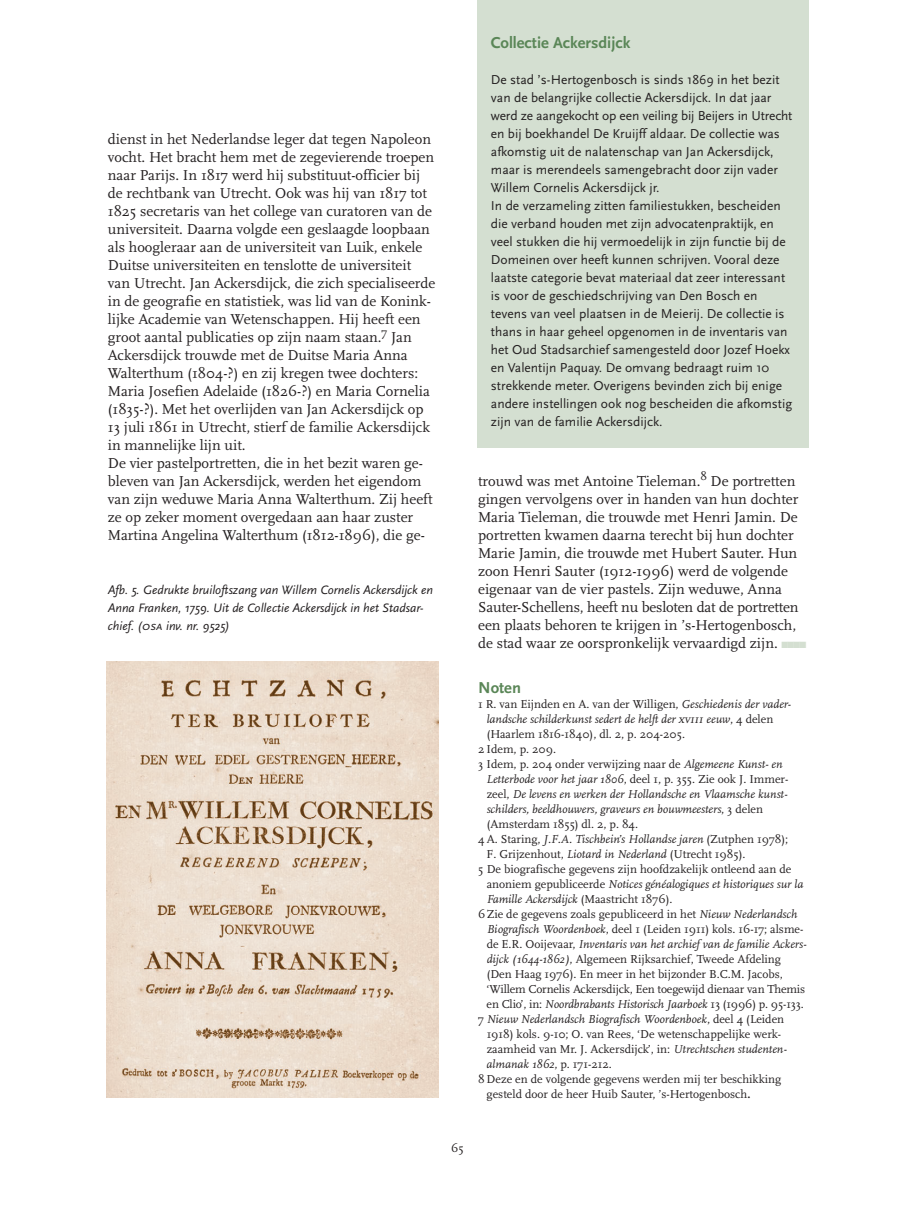
<style>
.page{position:relative;width:915px;height:1212px;background:#fff}
.page>*{position:absolute;margin:0;border:0;box-sizing:border-box;transform-origin:0 0}
.t1{font:700 16.5px "Scala Sans";color:#5a8657}
.t2{font:15px/18px "Scala";color:#231f20}
.t3{font:13.5px/18px "Scala Sans";color:#231f20}
.t4{font:italic 12.75px/18px "Scala Sans";color:#231f20}
.t5{font:12px "Scala";color:#231f20}
.t6{font:italic 12px "Scala";color:#231f20}
.s1{font-family:"Scala Sans Caps"}
.s2{color:#d4dfd1}
.s3{font-style:italic}
.s4{font-family:"Scala Caps"}
.s5{font-style:normal}
.s6{font-size:15px}
</style>
<div class="page">
<div style="left:476px;top:0;width:332px;height:447px;background:#d4dfd1"></div>
<img style="left:106px;top:661px;width:332px;height:436px">
<p class="t2" style="left:108px;top:131px;width:329px">dienst in het Nederlandse leger dat tegen Napoleon vocht. Het bracht hem met de zegevierende troepen naar Parijs. In 1817 werd hij substituut-officier bij de rechtbank van Utrecht. Ook was hij van 1817 tot 1825 secretaris van het college van curatoren van de universiteit. Daarna volgde een geslaagde loopbaan als hoogleraar aan de universiteit van Luik, enkele Duitse universiteiten en tenslotte de universiteit van Utrecht. Jan Ackersdijck, die zich specialiseerde in de geografie en statistiek, was lid van de Konink&shy;lijke Academie van Wetenschappen. Hij heeft een groot aantal publicaties op zijn naam staan.<sup>7</sup> Jan Ackersdijck trouwde met de Duitse Maria Anna Walterthum (1804-?) en zij kregen twee dochters:<br>Maria Josefien Adelaide (1826-?) en Maria Cornelia (1835-?). Met het overlijden van Jan Ackersdijck op 13 juli 1861 in Utrecht, stierf de familie Ackersdijck in mannelijke lijn uit.<br>De vier pastelportretten, die in het bezit waren ge&shy;bleven van Jan Ackersdijck, werden het eigendom van zijn weduwe Maria Anna Walterthum. Zij heeft ze op zeker moment overgedaan aan haar zuster Martina Angelina Walterthum (1812-1896), die ge-</p>
<p class="t4" style="left:108px;top:582px;width:326px">Afb. 5. Gedrukte bruiloftszang van Willem Cornelis Ackersdijck en<br>Anna Franken, 1759. Uit de Collectie Ackersdijck in het Stadsar&shy;chief. (<span class="s1">osa</span> inv. nr. 9525)</p>
<p class="t1" style="left:490px;top:36px;width:141px">Collectie Ackersdijck</p>
<p class="t3" style="left:490px;top:71px;width:303px">De stad ’s-Hertogenbosch is sinds 1869 in het bezit van de belangrijke collectie Ackersdijck. In dat jaar werd ze aangekocht op een veiling bij Beijers in Utrecht en bij boekhandel De Kruijff aldaar. De collectie was afkomstig uit de nalatenschap van Jan Ackersdijck, maar is merendeels samengebracht door zijn vader Willem Cornelis Ackersdijck jr.<br>In de verzameling zitten familiestukken, bescheiden die verband houden met zijn advocatenpraktijk, en veel stukken die hij vermoedelijk in zijn functie bij de Domeinen over heeft kunnen schrijven. Vooral deze laatste categorie bevat materiaal dat zeer interessant is voor de geschiedschrijving van Den Bosch en tevens van veel plaatsen in de Meierij. De collectie is thans in haar geheel opgenomen in de inventaris van het Oud Stadsarchief samengesteld door Jozef Hoekx en Valentijn Paquay. De omvang bedraagt ruim 10 strekkende meter. Overigens bevinden zich bij enige andere instellingen ook nog bescheiden die afkomstig zijn van de familie Ackersdijck.</p>
<p class="t2" style="left:478px;top:473px;width:330px">trouwd was met Antoine Tieleman.<sup>8</sup> De portretten gingen vervolgens over in handen van hun dochter Maria Tieleman, die trouwde met Henri Jamin. De portretten kwamen daarna terecht bij hun dochter Marie Jamin, die trouwde met Hubert Sauter. Hun zoon Henri Sauter (1912-1996) werd de volgende eigenaar van de vier pastels. Zijn weduwe, Anna Sauter-Schellens, heeft nu besloten dat de portretten een plaats behoren te krijgen in ’s-Hertogenbosch, de stad waar ze oorspronkelijk vervaardigd zijn. <span class="s2">■■■■</span></p>
<p class="t1" style="left:478px;top:681px;width:44px">Noten</p>
<p class="t5" style="left:478px;top:699px;width:314px">1 R. van Eijnden en A. van der Willigen, <span class="s3">Geschiedenis der vader-</span></p>
<p class="t6" style="left:486px;top:714px;width:288px">landsche schilderkunst sedert de helft der <span class="s4">xviii</span> eeuw<span class="s5">, 4 delen</span></p>
<p class="t5" style="left:486px;top:729px;width:200px">(Haarlem 1816-1840), dl. 2, p. 204-205.</p>
<p class="t5" style="left:478px;top:744px;width:79px">2 Idem, p. 209.</p>
<p class="t5" style="left:478px;top:759px;width:306px">3 Idem, p. 204 onder verwijzing naar de <span class="s3">Algemeene Kunst- en</span></p>
<p class="t5" style="left:486px;top:774px;width:303px"><span class="s3">Letterbode voor het jaar 1806</span>, deel 1, p. 355. Zie ook J. Immer-</p>
<p class="t6" style="left:486px;top:789px;width:302px"><span class="s5">zeel,</span> De levens en werken der Hollandsche en Vlaamsche kunst-</p>
<p class="t6" style="left:486px;top:804px;width:278px">schilders, beeldhouwers, graveurs en bouwmeesters<span class="s5">, 3 delen</span></p>
<p class="t5" style="left:486px;top:819px;width:153px">(Amsterdam 1855) dl. 2, p. 84.</p>
<p class="t6" style="left:478px;top:834px;width:311px"><span class="s5">4 A. Staring,</span> J.F.A. Tischbein’s Hollandse jaren <span class="s5">(Zutphen 1978);</span></p>
<p class="t5" style="left:486px;top:849px;width:260px">F. Grijzenhout, <span class="s3">Liotard in Nederland</span> (Utrecht 1985).</p>
<p class="t5" style="left:478px;top:864px;width:314px">5 De biografische gegevens zijn hoofdzakelijk ontleend aan de</p>
<p class="t6" style="left:486px;top:879px;width:318px"><span class="s5">anoniem gepubliceerde</span> Notices généalogiques et historiques sur la</p>
<p class="t6" style="left:486px;top:894px;width:187px">Famille Ackersdijck <span class="s5">(Maastricht 1876).</span></p>
<p class="t5" style="left:478px;top:909px;width:320px">6Zie de gegevens zoals gepubliceerd in het <span class="s3">Nieuw Nederlandsch</span></p>
<p class="t5" style="left:486px;top:924px;width:318px"><span class="s3">Biografisch Woordenboek</span>, deel 1 (Leiden 1911) kols. 16-17; alsme-</p>
<p class="t6" style="left:486px;top:939px;width:321px"><span class="s5">de E.R. Ooijevaar,</span> Inventaris van het archief van de familie Ackers-</p>
<p class="t5" style="left:486px;top:954px;width:296px"><span class="s3">dijck (1644-1862)</span>, Algemeen Rijksarchief, Tweede Afdeling</p>
<p class="t5" style="left:486px;top:969px;width:297px">(Den Haag 1976). En meer in het bijzonder B.C.M. Jacobs,</p>
<p class="t5" style="left:486px;top:984px;width:320px">‘Willem Cornelis Ackersdijck, Een toegewijd dienaar van Themis</p>
<p class="t6" style="left:486px;top:999px;width:318px"><span class="s5">en Clio’, in:</span> Noordbrabants Historisch Jaarboek <span class="s5">13 (1996) p. 95-133.</span></p>
<p class="t6" style="left:478px;top:1014px;width:307px"><span class="s5">7</span> Nieuw Nederlandsch Biografisch Woordenboek<span class="s5">, deel 4 (Leiden</span></p>
<p class="t5" style="left:486px;top:1029px;width:296px">1918) kols. 9-10; O. van Rees, ‘De wetenschappelijke werk-</p>
<p class="t5" style="left:486px;top:1044px;width:301px">zaamheid van Mr. J. Ackersdijck’, in: <span class="s3">Utrechtschen studenten-</span></p>
<p class="t6" style="left:486px;top:1059px;width:126px">almanak 1862<span class="s5">, p. 171-212.</span></p>
<p class="t5" style="left:478px;top:1074px;width:304px">8 Deze en de volgende gegevens werden mij ter beschikking</p>
<p class="t5" style="left:486px;top:1089px;width:266px">gesteld door de heer Huib Sauter, ’s-Hertogenbosch<span class="s6">.</span></p>
<p class="t5" style="left:451px;top:1143px;width:14px">65</p>
</div>
